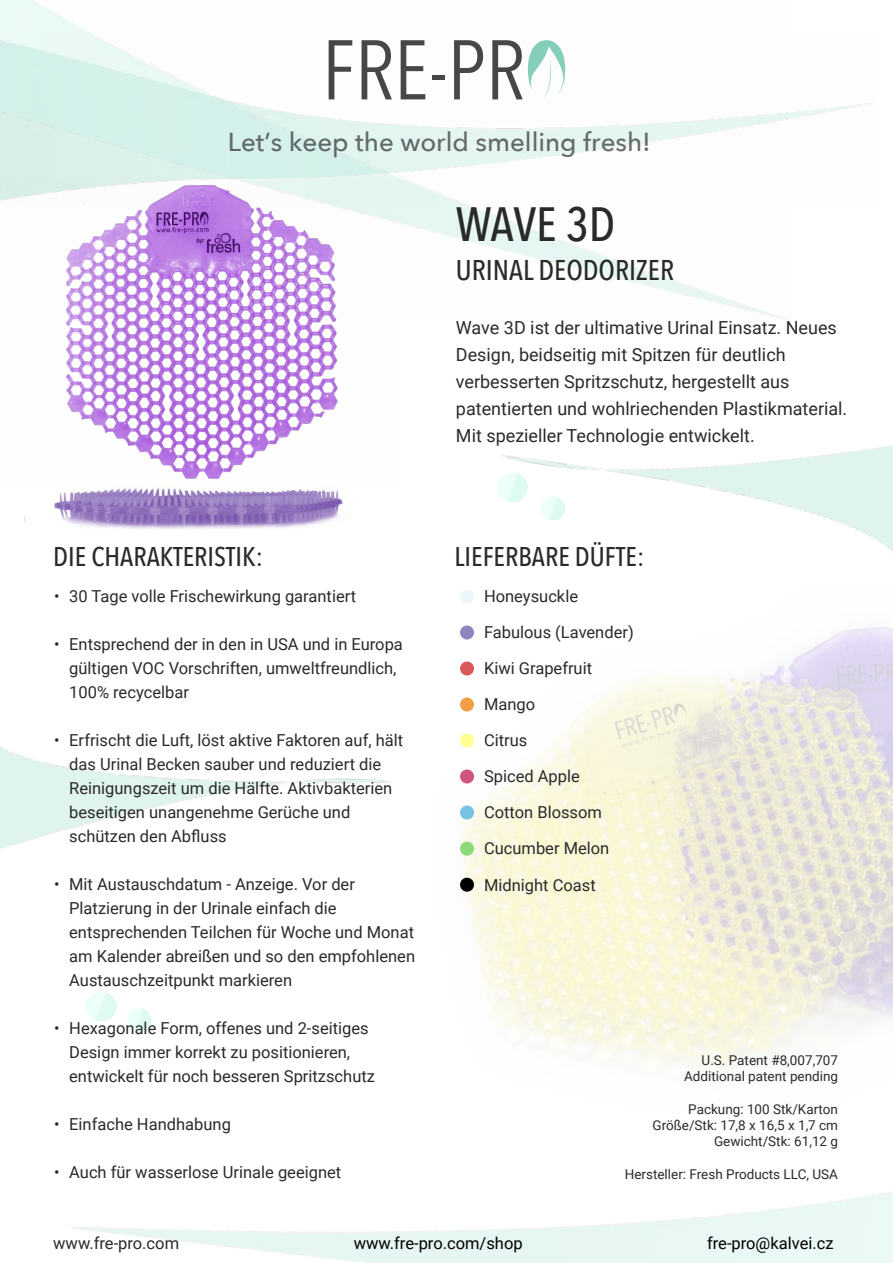
<style>
.page{position:relative;width:893px;height:1263px;background:#fff}
.page>*{position:absolute;margin:0;border:0;box-sizing:border-box;transform-origin:0 0}
.t1{font:500 48px "Avenir Next Condensed";letter-spacing:-.005em;color:#292a2a}
.t2{font:500 28.5px "Avenir Next Condensed";color:#292a2a}
.t3{font:500 27px "Avenir Next Condensed";color:#292a2a}
.t4{font:500 25.95px "Avenir Next";color:rgb(68 71 73/.8)}
.t5{font:18px/27px "Roboto";color:#292a2a}
.t6{font:16.5px/24px "Roboto";color:#292a2a}
.t7{font:16.5px "Roboto";color:#000}
.t8{font:13.5px/16.2px "Roboto";color:#292a2a;text-align:right}
</style>
<div class="page">
<img style="left:460px;top:600px;width:433px;height:299px">
<img style="left:24px;top:490px;width:319px;height:39px">
<img style="left:0;top:0;width:791px;height:319px">
<img style="left:502px;top:445px;width:391px;height:107px">
<img style="left:0;top:747px;width:391px;height:102px">
<img style="left:541px;top:497px;width:24px;height:23px">
<svg style="left:541px;top:520px;width:24px;height:1px"></svg>
<img style="left:127px;top:1009px;width:24px;height:23px">
<img style="left:497px;top:473px;width:31px;height:31px">
<svg style="left:507px;top:503px;width:21px;height:1px"></svg>
<img style="left:86px;top:991px;width:30px;height:30px">
<svg style="left:329px;top:40px;width:23px;height:59px"></svg>
<svg style="left:362px;top:40px;width:30px;height:59px"></svg>
<svg style="left:401px;top:40px;width:24px;height:59px"></svg>
<div style="left:432px;top:75px;width:12px;height:5px;background:#454749"></div>
<svg style="left:454px;top:40px;width:29px;height:59px"></svg>
<svg style="left:492px;top:40px;width:73px;height:59px"></svg>
<img style="left:6px;top:177px;width:389px;height:313px">
<div style="left:460px;top:589px;width:14px;height:14px;background:#ecf7fa;border-radius:50%"></div>
<div style="left:460px;top:625px;width:14px;height:14px;background:#8d87c1;border-radius:50%"></div>
<div style="left:460px;top:661px;width:14px;height:14px;background:#da595a;border-radius:50%"></div>
<div style="left:460px;top:697px;width:14px;height:14px;background:#f19e44;border-radius:50%"></div>
<div style="left:460px;top:733px;width:14px;height:14px;background:#ffff92;border-radius:50%"></div>
<div style="left:460px;top:769px;width:14px;height:14px;background:#d0557d;border-radius:50%"></div>
<div style="left:460px;top:805px;width:14px;height:14px;background:#75c2e5;border-radius:50%"></div>
<div style="left:460px;top:842px;width:14px;height:14px;background:#8ed979;border-radius:50%"></div>
<div style="left:460px;top:878px;width:14px;height:14px;background:#000;border-radius:50%"></div>
<h3 class="t4" style="left:228px;top:120px;width:425px">Let’s keep the world smelling fresh!</h3>
<h1 class="t1" style="left:456px;top:195px;width:161px">WAVE 3D</h1>
<h2 class="t2" style="left:456px;top:253px;width:220px">URINAL DEODORIZER</h2>
<p class="t5" style="left:456px;top:314px;width:393px">Wave 3D ist der ultimative Urinal Einsatz. Neues Design, beidseitig mit Spitzen für deutlich verbesserten Spritzschutz, hergestellt aus patentierten und wohlriechenden Plastikmaterial.<br>Mit spezieller Technologie entwickelt.</p>
<h3 class="t3" style="left:53px;top:540px;width:211px">DIE CHARAKTERISTIK:</h3>
<h3 class="t3" style="left:454px;top:540px;width:191px">LIEFERBARE DÜFTE:</h3>
<p class="t6" style="left:54px;top:583px;width:303px">• 30 Tage volle Frischewirkung garantiert</p>
<p class="t6" style="left:69px;top:631px;width:335px;text-indent:-15px">• Entsprechend der in den in USA und in Europa gültigen VOC Vorschriften, umweltfreundlich,<br>100% recycelbar</p>
<p class="t6" style="left:69px;top:727px;width:335px;text-indent:-15px">• Erfrischt die Luft, löst aktive Faktoren auf, hält das Urinal Becken sauber und reduziert die Reinigungszeit um die Hälfte. Aktivbakterien beseitigen unangenehme Gerüche und schützen den Abfluss</p>
<p class="t6" style="left:69px;top:871px;width:347px;text-indent:-15px">• Mit Austauschdatum - Anzeige. Vor der Platzierung in der Urinale einfach die entsprechenden Teilchen für Woche und Monat am Kalender abreißen und so den empfohlenen Austauschzeitpunkt markieren</p>
<p class="t6" style="left:69px;top:1015px;width:307px;text-indent:-15px">• Hexagonale Form, offenes und 2-seitiges<br>Design immer korrekt zu positionieren, entwickelt für noch besseren Spritzschutz</p>
<p class="t6" style="left:54px;top:1111px;width:178px">• Einfache Handhabung</p>
<p class="t6" style="left:54px;top:1159px;width:289px">• Auch für wasserlose Urinale geeignet</p>
<p class="t6" style="left:484px;top:578px;width:151px;line-height:36px">Honeysuckle<br>Fabulous (Lavender)<br>Kiwi Grapefruit<br>Mango<br>Citrus<br>Spiced Apple<br>Cotton Blossom<br>Cucumber Melon<br>Midnight Coast</p>
<p class="t8" style="left:684px;top:1052px;width:155px">U.S. Patent #8,007,707<br>Additional patent pending</p>
<p class="t8" style="left:652px;top:1100px;width:187px">Packung: 100 Stk/Karton<br>Größe/Stk: 17,8 x 16,5 x 1,7 cm<br>Gewicht/Stk: 61,12 g</p>
<p class="t8" style="left:625px;top:1165px;width:215px">Hersteller: Fresh Products LLC, USA</p>
<p class="t6" style="left:53px;top:1231px;width:127px">www.fre-pro.com</p>
<p class="t7" style="left:354px;top:1232px;width:170px">www.fre-pro.com/shop</p>
<p class="t7" style="left:707px;top:1232px;width:128px">fre-pro@kalvei.cz</p>
</div>
